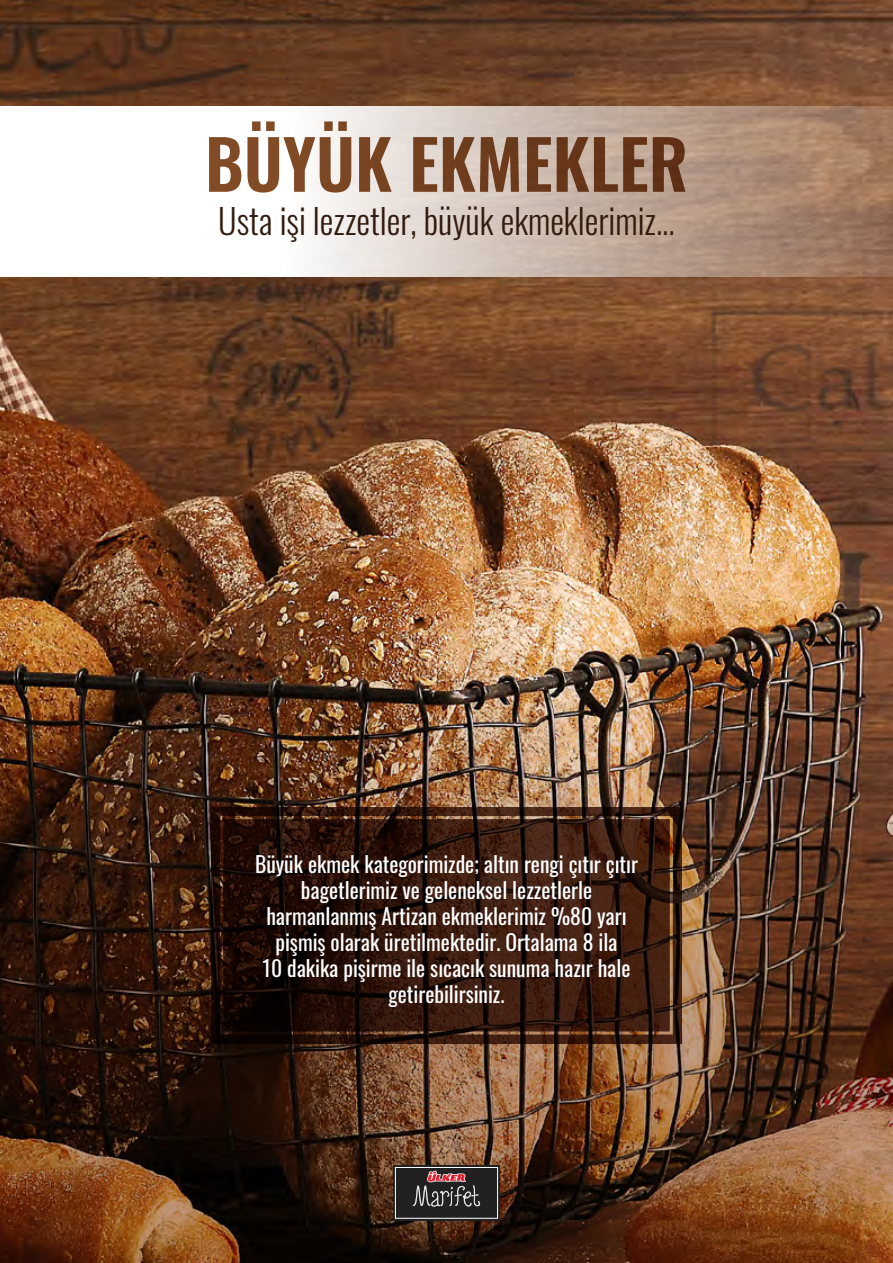
<style>
.page{position:relative;width:893px;height:1263px;background:#fff}
.page>*{position:absolute;margin:0;border:0;box-sizing:border-box;transform-origin:0 0}
.t1{font:600 67.5px "Oswald";color:#814b26}
.t2{font:300 34.5px "Oswald";color:#311b0f}
.t3{font:21.6px/26px "Oswald";color:#fff;text-align:center}
</style>
<div class="page">
<img style="left:0;top:0;width:893px;height:1263px">
<svg style="left:0;top:106px;width:893px;height:171px"></svg>
<svg style="left:211px;top:807px;width:471px;height:237px;background:#29130a"></svg>
<svg style="left:220px;top:816px;width:453px;height:218px;background:#30160c"></svg>
<div style="left:393px;top:1165px;width:107px;height:55px;background:#212121"></div>
<div style="left:395px;top:1167px;width:103px;height:51px;border:1px solid #fff"></div>
<svg style="left:413px;top:1171px;width:67px;height:35px"></svg>
<h1 class="t1" style="left:205px;top:129px;width:485px">BÜYÜK EKMEKLER</h1>
<h2 class="t2" style="left:218px;top:190px;width:458px">Usta işi lezzetler, büyük ekmeklerimiz...</h2>
<p class="t3" style="left:255px;top:849px;width:384px">Büyük ekmek kategorimizde; altın rengi çıtır çıtır bagetlerimiz ve geleneksel lezzetlerle harmanlanmış Artizan ekmeklerimiz %80 yarı pişmiş olarak üretilmektedir. Ortalama 8 ila<br>10 dakika pişirme ile sıcacık sunuma hazır hale getirebilirsiniz.</p>
</div>
